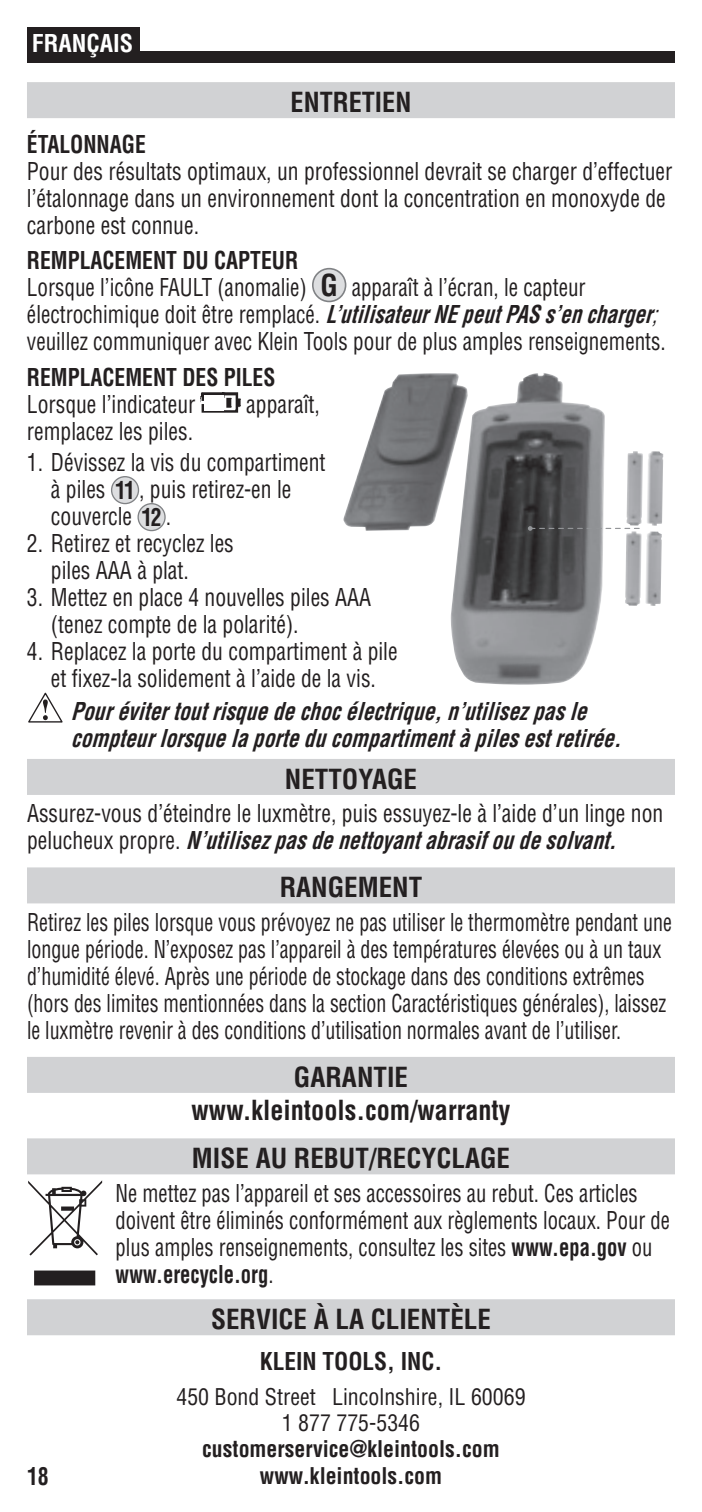
<style>
.page{position:relative;width:702px;height:1512px;background:#fff}
.page>*{position:absolute;margin:0;border:0;box-sizing:border-box;transform-origin:0 0}
.t1{font:700 condensed 27px/33.6px "Helvetica LT Std";color:#231f20;text-align:center}
.t2{font:condensed 24px/27px "Helvetica LT Std";color:#231f20;scale:.9 1}
.t3{font:condensed 24px/27px "Helvetica LT Std";color:#231f20;scale:.83 1}
.t4{font:condensed 24px/27px "Helvetica LT Std";color:#231f20;scale:.88 1}
.t5{font:condensed 24px/27px "Helvetica LT Std";color:#231f20;scale:.86 1}
.t6{font:italic 700 condensed 24px/27px "Helvetica LT Std";color:#231f20;scale:.9 1}
.t7{font:700 condensed 24px "Helvetica LT Std";color:#231f20;scale:.9 1}
.t8{font:700 condensed 24px "Helvetica LT Std";color:#231f20}
.t9{font:700 condensed 24px "Helvetica LT Std";color:#fff}
.t10{font:700 condensed 22.5px/26.1px "Helvetica LT Std";color:#231f20;text-align:center}
.t11{font:condensed 22.5px/26.1px "Helvetica LT Std";color:#231f20;text-align:center}
.s1{font-weight:700}
.s2{font-weight:700;font-size:29.4px}
.s3{font-weight:700;font-style:italic}
.s4{font-style:italic}
</style>
<div class="page">
<div style="left:27px;top:51px;width:648px;height:12px;background:#231f20"></div>
<div style="left:27px;top:27px;width:112px;height:33px;background:#231f20"></div>
<div style="left:27px;top:759px;width:648px;height:36px;background:#d1d2d4"></div>
<div style="left:27px;top:867px;width:648px;height:36px;background:#d1d2d4"></div>
<div style="left:27px;top:1057px;width:648px;height:36px;background:#d1d2d4"></div>
<div style="left:27px;top:1138px;width:648px;height:36px;background:#d1d2d4"></div>
<svg style="left:28px;top:1180px;width:74px;height:105px"></svg>
<div style="left:27px;top:1299px;width:648px;height:36px;background:#d1d2d4"></div>
<div style="left:27px;top:82px;width:648px;height:36px;background:#d1d2d4"></div>
<div style="left:313px;top:269px;width:33px;height:32px;background:#dddee0;border-radius:50%"></div>
<div style="left:312px;top:268px;width:34px;height:34px;border:2px solid #808285;border-radius:50%"></div>
<img style="left:201px;top:393px;width:40px;height:20px">
<div style="left:204px;top:395px;width:20px;height:15px;background:#fff"></div>
<div style="left:112px;top:477px;width:26px;height:27px;background:#dddee0;border-radius:50%"></div>
<div style="left:111px;top:476px;width:28px;height:28px;border:1px solid #808285;border-radius:50%"></div>
<div style="left:138px;top:504px;width:27px;height:27px;background:#dddee0;border-radius:50%"></div>
<div style="left:137px;top:503px;width:29px;height:28px;border:1px solid #808285;border-radius:50%"></div>
<svg style="left:28px;top:692px;width:35px;height:31px"></svg>
<img style="left:450px;top:373px;width:155px;height:312px">
<img style="left:343px;top:373px;width:125px;height:158px">
<svg style="left:528px;top:526px;width:111px;height:5px"></svg>
<img style="left:625px;top:531px;width:17px;height:75px">
<img style="left:647px;top:451px;width:16px;height:75px">
<img style="left:627px;top:451px;width:16px;height:75px">
<img style="left:645px;top:532px;width:17px;height:74px">
<p class="t9" style="left:32px;top:28px;width:103px">FRANÇAIS</p>
<p class="t1" style="left:291px;top:85px;width:122px">ENTRETIEN</p>
<p class="t7" style="left:27px;top:129px;width:134px">ÉTALONNAGE</p>
<p class="t2" style="left:27px;top:157px;width:719px">Pour des résultats optimaux, un professionnel devrait se charger d’effectuer l’étalonnage dans un environnement dont la concentration en monoxyde de carbone est connue.</p>
<p class="t4" style="left:27px;top:247px;width:727px"><span class="s1">REMPLACEMENT DU CAPTEUR<br></span>Lorsque l’icône FAULT (anomalie) <span class="s2">G</span> apparaît à l’écran, le capteur<br>é l e ct ro c h i m i q u e d o it êt re re m p l ac é . <span class="s3">L’utilisateurNEpeutPASs’encharger</span><span class="s4">; </span>veuillez communiquer avec Klein Tools pour de plus amples renseignements.</p>
<p class="t7" style="left:27px;top:362px;width:278px">REMPLACEMENT DES PILES</p>
<p class="t2" style="left:27px;top:391px;width:189px">Lorsque l’indicateur</p>
<p class="t2" style="left:246px;top:391px;width:83px">apparaît,</p>
<p class="t2" style="left:27px;top:418px;width:186px">remplacez les piles.</p>
<p class="t2" style="left:51px;top:449px;width:307px;text-indent:-24px">1. Dévissez la vis du compartiment à piles <span class="s1">11</span> , puis retirez-en le couvercle <span class="s1">12</span> .</p>
<p class="t2" style="left:51px;top:530px;width:205px;text-indent:-24px">2. Retirez et recyclez les piles AAA à plat.</p>
<p class="t2" style="left:51px;top:584px;width:357px;text-indent:-24px">3. Mettez en place 4 nouvelles piles AAA (tenez compte de la polarité).</p>
<p class="t2" style="left:27px;top:638px;width:413px;text-align:center">4. Replacez la porte du compartiment à pile et fixez-la solidement à l’aide de la vis.</p>
<p class="t6" style="left:71px;top:697px;width:622px">Pourévitertoutrisquedechocélectrique,n’utilisezpasle compteurlorsquelaporteducompartimentàpilesestretirée.</p>
<p class="t1" style="left:285px;top:762px;width:134px">NETTOYAGE</p>
<p class="t2" style="left:27px;top:800px;width:709px">Assurez-vous d’éteindre le luxmètre, puis essuyez-le à l’aide d’un linge non p e l u c h e u x p r o p r e . <span class="s3">N’utilisezpasdenettoyantabrasifoudesolvant.</span></p>
<p class="t1" style="left:280px;top:870px;width:144px">RANGEMENT</p>
<p class="t3" style="left:27px;top:909px;width:779px">Retirez les piles lorsque vous prévoyez ne pas utiliser le thermomètre pendant une longue période. N’exposez pas l’appareil à des températures élevées ou à un taux d’humidité élevé. Après une période de stockage dans des conditions extrêmes (hors des limites mentionnées dans la section Caractéristiques générales), laissez le luxmètre revenir à des conditions d’utilisation normales avant de l’utiliser.</p>
<p class="t1" style="left:191px;top:1060px;width:321px">GARANTIE www.kleintools.com/warranty</p>
<p class="t1" style="left:192px;top:1141px;width:320px">MISE AU REBUT/RECYCLAGE</p>
<p class="t5" style="left:116px;top:1179px;width:646px">Ne mettez pas l’appareil et ses accessoires au rebut. Ces articles doivent être éliminés conformément aux règlements locaux. Pour de plus amples renseignements, consultez les sites <span class="s1">www.epa.gov</span> ou <span class="s1">www.erecycle.org</span>.</p>
<p class="t1" style="left:211px;top:1302px;width:281px">SERVICE À LA CLIENTÈLE</p>
<p class="t8" style="left:260px;top:1347px;width:184px">KLEIN TOOLS, INC.</p>
<p class="t11" style="left:176px;top:1384px;width:351px">450 Bond Street Lincolnshire, IL 60069<br>1 877 775-5346</p>
<p class="t10" style="left:202px;top:1436px;width:299px">customerservice@kleintools.com www.kleintools.com</p>
<p class="t7" style="left:27px;top:1461px;width:26px">18</p>
</div>
